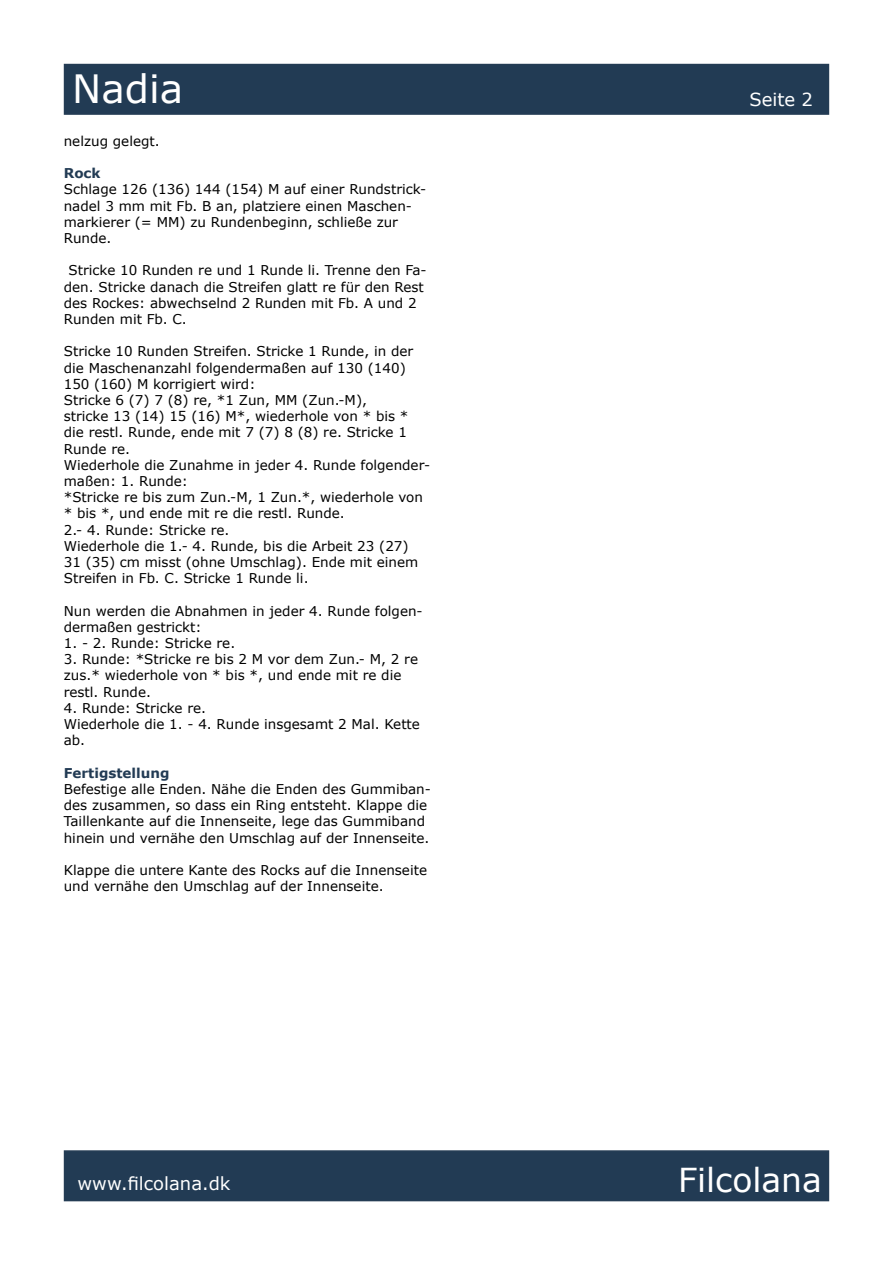
<style>
.page{position:relative;width:893px;height:1263px;background:#fff}
.page>*{position:absolute;margin:0;border:0;box-sizing:border-box;transform-origin:0 0}
.t1{font:39px "Verdana";color:#fff}
.t2{font:33px "Verdana";color:#fff}
.t3{font:18px "Verdana";color:#fff}
.t4{font:13.5px/16.2px "Verdana";color:#000}
.t5{font:700 13.5px "Verdana";color:#223b54}
</style>
<div class="page">
<div style="left:64px;top:64px;width:765px;height:51px;background:#223b54;border:2px solid #243c54"></div>
<div style="left:64px;top:1150px;width:765px;height:51px;background:#223b54;border:2px solid #243c54"></div>
<h1 class="t1" style="left:72px;top:62px;width:113px">Nadia</h1>
<p class="t4" style="left:64px;top:133px;width:97px">nelzug gelegt.</p>
<p class="t5" style="left:64px;top:164px;width:38px">Rock</p>
<p class="t4" style="left:64px;top:181px;width:364px">Schlage 126 (136) 144 (154) M auf einer Rundstrick&shy;nadel 3 mm mit Fb. B an, platziere einen Maschen&shy;markierer (= MM) zu Rundenbeginn, schließe zur Runde.</p>
<p class="t4" style="left:64px;top:262px;width:364px;text-indent:5px">Stricke 10 Runden re und 1 Runde li. Trenne den Fa&shy;den. Stricke danach die Streifen glatt re für den Rest des Rockes: abwechselnd 2 Runden mit Fb. A und 2<br>Runden mit Fb. C.</p>
<p class="t4" style="left:64px;top:343px;width:368px">Stricke 10 Runden Streifen. Stricke 1 Runde, in der die Maschenanzahl folgendermaßen auf 130 (140)<br>150 (160) M korrigiert wird:<br>Stricke 6 (7) 7 (8) re, *1 Zun, MM (Zun.-M),<br>stricke 13 (14) 15 (16) M*, wiederhole von * bis * die restl. Runde, ende mit 7 (7) 8 (8) re. Stricke 1<br>Runde re.<br>Wiederhole die Zunahme in jeder 4. Runde folgender&shy;maßen: 1. Runde:<br>*Stricke re bis zum Zun.-M, 1 Zun.*, wiederhole von * bis *, und ende mit re die restl. Runde.<br>2.- 4. Runde: Stricke re.<br>Wiederhole die 1.- 4. Runde, bis die Arbeit 23 (27)<br>31 (35) cm misst (ohne Umschlag). Ende mit einem Streifen in Fb. C. Stricke 1 Runde li.</p>
<p class="t4" style="left:64px;top:602px;width:360px">Nun werden die Abnahmen in jeder 4. Runde folgen&shy;dermaßen gestrickt:</p>
<p class="t4" style="left:64px;top:635px;width:173px">1. - 2. Runde: Stricke re.</p>
<p class="t4" style="left:64px;top:651px;width:356px">3. Runde: *Stricke re bis 2 M vor dem Zun.- M, 2 re zus.* wiederhole von * bis *, und ende mit re die restl. Runde.</p>
<p class="t4" style="left:64px;top:700px;width:358px">4. Runde: Stricke re.<br>Wiederhole die 1. - 4. Runde insgesamt 2 Mal. Kette ab.</p>
<p class="t5" style="left:64px;top:763px;width:107px">Fertigstellung</p>
<p class="t4" style="left:64px;top:781px;width:369px">Befestige alle Enden. Nähe die Enden des Gummiban&shy;des zusammen, so dass ein Ring entsteht. Klappe die Taillenkante auf die Innenseite, lege das Gummiband hinein und vernähe den Umschlag auf der Innenseite.</p>
<p class="t4" style="left:64px;top:862px;width:365px">Klappe die untere Kante des Rocks auf die Innenseite und vernähe den Umschlag auf der Innenseite.</p>
<h3 class="t3" style="left:749px;top:87px;width:65px">Seite 2</h3>
<h3 class="t3" style="left:78px;top:1171px;width:154px">www.filcolana.dk</h3>
<h2 class="t2" style="left:678px;top:1157px;width:145px">Filcolana</h2>
</div>
